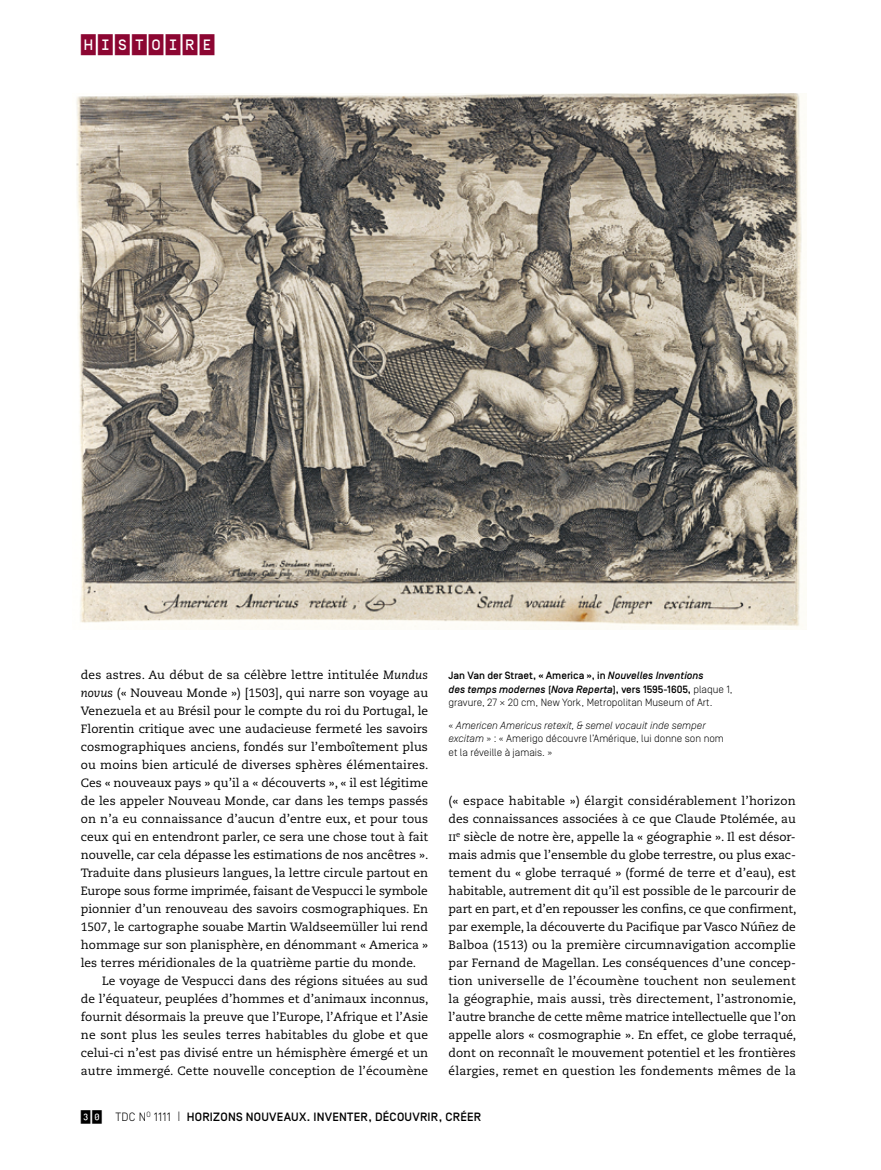
<style>
.page{position:relative;width:881px;height:1170px;background:#fff}
.page>*{position:absolute;margin:0;border:0;box-sizing:border-box;transform-origin:0 0}
.t1{font:500 21px "Simplon CNDP";letter-spacing:.075em;color:#8c0632}
.t2{font:12px/18px "Caecilia LT Std";letter-spacing:.01em;color:#000;text-align:justify}
.t3{font:500 12px "Simplon BP";letter-spacing:.02em;color:#000}
.t4{font:300 10.5px/13.5px "Simplon BP";color:#000}
.s1{font-style:italic}
.s2{font-weight:500}
.s3{font-weight:500;font-style:italic}
.s4{font-family:"Simplon CNDP";font-size:13.5px}
.s5{font-weight:300}
.s6{font-weight:300;font-size:13.5px}
</style>
<div class="page">
<img style="left:76px;top:94px;width:727px;height:535px">
<h1 class="t1" style="left:81px;top:34px;width:135px">HISTOIRE</h1>
<p class="t2" style="left:81px;top:666px;width:349px">des astres. Au début de sa célèbre lettre intitulée <span class="s1">Mundus novus</span> (« Nouveau Monde ») [1503], qui narre son voyage au Venezuela et au Brésil pour le compte du roi du Portugal, le Florentin critique avec une audacieuse fermeté les savoirs cosmographiques anciens, fondés sur l’emboîtement plus ou moins bien articulé de diverses sphères élémentaires.<br>Ces « nouveaux pays » qu’il a « découverts », « il est légitime de les appeler Nouveau Monde, car dans les temps passés on n’a eu connaissance d’aucun d’entre eux, et pour tous ceux qui en entendront parler, ce sera une chose tout à fait nouvelle, car cela dépasse les estimations de nos ancêtres ».<br>Traduite dans plusieurs langues, la lettre circule partout en Europe sous forme imprimée, faisant de Vespucci le symbole pionnier d’un renouveau des savoirs cosmographiques. En 1507, le cartographe souabe Martin Waldseemüller lui rend hommage sur son planisphère, en dénommant « America » les terres méridionales de la quatrième partie du monde.</p>
<p class="t2" style="left:81px;top:972px;width:349px;text-indent:21px">Le voyage de Vespucci dans des régions situées au sud de l’équateur, peuplées d’hommes et d’animaux inconnus, fournit désormais la preuve que l’Europe, l’Afrique et l’Asie ne sont plus les seules terres habitables du globe et que celui-ci n’est pas divisé entre un hémisphère émergé et un autre immergé. Cette nouvelle conception de l’écoumène</p>
<p class="t4" style="left:448px;top:668px;width:285px"><span class="s2">Jan Van der Straet, « America », in</span> <span class="s3">Nouvelles Inventions<br>des temps modernes</span> <span class="s2">(</span><span class="s3">Nova Reperta</span><span class="s2">), vers 1595-1605,</span> plaque 1, gravure, 27 × 20 cm, New York, Metropolitan Museum of Art.</p>
<p class="t4" style="left:448px;top:718px;width:277px">« <span class="s1">Americen Americus retexit, &amp; semel vocauit inde semper excitam</span> » : « Amerigo découvre l’Amérique, lui donne son nom et la réveille à jamais. »</p>
<p class="t2" style="left:448px;top:792px;width:349px">(« espace habitable ») élargit considérablement l’horizon des connaissances associées à ce que Claude Ptolémée, au ii<sup>e</sup> siècle de notre ère, appelle la « géographie ». Il est désor&shy;mais admis que l’ensemble du globe terrestre, ou plus exac&shy;tement du « globe terraqué » (formé de terre et d’eau), est habitable, autrement dit qu’il est possible de le parcourir de part en part, et d’en repousser les confins, ce que confirment, par exemple, la découverte du Pacifique par Vasco Núñez de Balboa (1513) ou la première circumnavigation accomplie par Fernand de Magellan. Les conséquences d’une concep&shy;tion universelle de l’écoumène touchent non seulement la géographie, mais aussi, très directement, l’astronomie, l’autre branche de cette même matrice intellectuelle que l’on appelle alors « cosmographie ». En effet, ce globe terraqué, dont on reconnaît le mouvement potentiel et les frontières élargies, remet en question les fondements mêmes de la</p>
<p class="t3" style="left:81px;top:1110px;width:402px"><span class="s4">30</span> <span class="s5">TDC N</span><sup>O</sup> <span class="s5">1111</span> <span class="s6">|</span> HORIZONS NOUVEAUX. INVENTER, DÉCOUVRIR, CRÉER</p>
</div>
